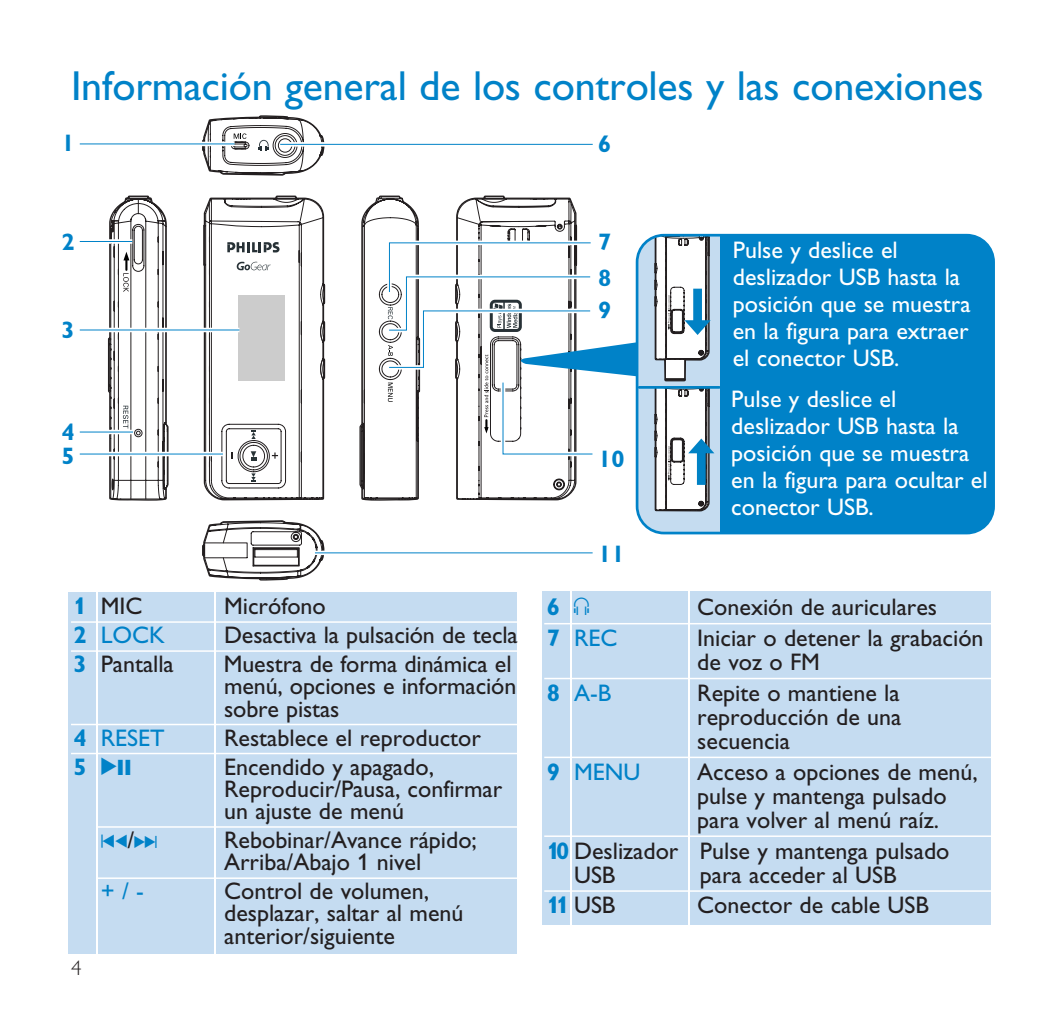
<style>
.page{position:relative;width:1063px;height:1021px;background:#fff}
.page>*{position:absolute;margin:0;border:0;box-sizing:border-box;transform-origin:0 0}
.t1{font:42px "Gill Alt One";letter-spacing:-.005em;color:#0082c8}
.t2{font:24px/22.2px "Gill Alt One";color:#231f20}
.t3{font:24px/27px "Gill Alt One";color:#fff}
.t4{font:24px "Gill Alt One";color:#0082c8}
.t5{font:24px/23.7px "TT2 FB8 O00";color:#0082c8}
.t6{font:24px "Audio Four 4";color:#0082c8}
.t7{font:700 24px "Gill Alt One";color:#0082c8}
.t8{font:300 21px "Gill Alt One";color:#231f20}
.s1{font-weight:700;color:#0082c8}
.s2{font-weight:700}
.s3{font-family:"Gill Alt One";font-weight:700}
.s4{font-family:"Gill Alt One";color:#231f20}
.s5{font-family:"Audio Six 6";font-weight:400}
</style>
<div class="page">
<div style="left:542px;top:591px;width:28px;height:334px;background:#c5dcf1"></div>
<div style="left:572px;top:591px;width:116px;height:334px;background:#c5dcf1"></div>
<div style="left:690px;top:591px;width:301px;height:334px;background:#c5dcf1"></div>
<div style="left:68px;top:591px;width:28px;height:362px;background:#c5dcf1"></div>
<div style="left:98px;top:591px;width:116px;height:362px;background:#c5dcf1"></div>
<div style="left:217px;top:591px;width:300px;height:362px;background:#c5dcf1"></div>
<svg style="left:109px;top:195px;width:59px;height:306px"></svg>
<svg style="left:209px;top:576px;width:96px;height:3px"></svg>
<svg style="left:202px;top:116px;width:122px;height:460px"></svg>
<svg style="left:203px;top:117px;width:120px;height:55px"></svg>
<svg style="left:202px;top:172px;width:123px;height:362px"></svg>
<svg style="left:205px;top:197px;width:119px;height:302px"></svg>
<div style="left:80px;top:239px;width:52px;height:5px;background:#fff"></div>
<svg style="left:80px;top:142px;width:155px;height:4px"></svg>
<svg style="left:280px;top:142px;width:313px;height:5px"></svg>
<svg style="left:315px;top:550px;width:278px;height:5px"></svg>
<hr style="left:80px;top:452px;width:143px;height:4px;background:#fff">
<hr style="left:80px;top:328px;width:159px;height:4px;background:#fff">
<hr style="left:80px;top:241px;width:52px;height:1px;background:#0082c8">
<hr style="left:80px;top:143px;width:155px;height:1px;background:#0082c8">
<hr style="left:280px;top:144px;width:313px;height:1px;background:#0082c8">
<hr style="left:315px;top:552px;width:278px;height:1px;background:#0082c8">
<svg style="left:79px;top:329px;width:282px;height:126px"></svg>
<hr style="left:71px;top:621px;width:448px;height:1px;background:#fff">
<hr style="left:71px;top:650px;width:448px;height:1px;background:#fff">
<hr style="left:71px;top:723px;width:448px;height:2px;background:#fff">
<hr style="left:71px;top:752px;width:448px;height:2px;background:#fff">
<hr style="left:97px;top:826px;width:422px;height:1px;background:#fff">
<hr style="left:97px;top:877px;width:422px;height:2px;background:#fff">
<hr style="left:544px;top:623px;width:448px;height:1px;background:#fff">
<hr style="left:544px;top:677px;width:448px;height:2px;background:#fff">
<hr style="left:544px;top:756px;width:448px;height:2px;background:#fff">
<hr style="left:544px;top:835px;width:448px;height:2px;background:#fff">
<hr style="left:544px;top:890px;width:448px;height:1px;background:#fff">
<svg style="left:361px;top:195px;width:353px;height:315px"></svg>
<svg style="left:636px;top:234px;width:359px;height:300px;background:#2b93cc"></svg>
<h1 class="t1" style="left:71px;top:70px;width:914px">Información general de los controles y las conexiones</h1>
<p class="t5" style="left:62px;top:134px;width:15px">1</p>
<p class="t5" style="left:598px;top:134px;width:15px">6</p>
<p class="t5" style="left:62px;top:233px;width:15px">2</p>
<p class="t5" style="left:62px;top:320px;width:15px">3</p>
<p class="t5" style="left:62px;top:422px;width:15px">4<br>5</p>
<p class="t2" style="left:74px;top:597px;width:70px"><span class="s1">1</span> MIC</p>
<p class="t2" style="left:224px;top:597px;width:103px">Micrófono</p>
<p class="t4" style="left:74px;top:626px;width:93px"><span class="s2">2</span> LOCK</p>
<p class="t2" style="left:224px;top:626px;width:295px">Desactiva la pulsación de tecla</p>
<p class="t2" style="left:74px;top:655px;width:102px"><span class="s1">3</span> Pantalla</p>
<p class="t2" style="left:224px;top:655px;width:294px">Muestra de forma dinámica el menú, opciones e información sobre pistas</p>
<p class="t4" style="left:74px;top:728px;width:93px"><span class="s2">4</span> RESET</p>
<p class="t2" style="left:224px;top:728px;width:258px">Restablece el reproductor</p>
<p class="t6" style="left:74px;top:757px;width:59px"><span class="s3">5</span> 2;</p>
<p class="t2" style="left:224px;top:757px;width:280px">Encendido y apagado,<br>Reproducir/Pausa, confirmar un ajuste de menú</p>
<p class="t6" style="left:101px;top:830px;width:58px">J(<span class="s4">/</span>§</p>
<p class="t2" style="left:224px;top:831px;width:254px">Rebobinar/Avance rápido;<br>Arriba/Abajo 1 nivel</p>
<p class="t4" style="left:101px;top:882px;width:45px">+ / -</p>
<p class="t2" style="left:224px;top:882px;width:241px">Control de volumen, desplazar, saltar al menú anterior/siguiente</p>
<p class="t8" style="left:71px;top:960px;width:12px">4</p>
<p class="t5" style="left:598px;top:226px;width:15px;line-height:35.7px">7<br>8</p>
<p class="t5" style="left:598px;top:301px;width:15px">9</p>
<p class="t5" style="left:598px;top:449px;width:28px">10</p>
<p class="t5" style="left:598px;top:545px;width:28px">11</p>
<p class="t3" style="left:733px;top:238px;width:239px">Pulse y deslice el deslizador USB hasta la posición que se muestra en la figura para extraer el conector USB.</p>
<p class="t3" style="left:731px;top:388px;width:258px">Pulse y deslice el deslizador USB hasta la posición que se muestra en la figura para ocultar el conector USB.</p>
<p class="t7" style="left:547px;top:598px;width:45px">6 <span class="s5">p</span></p>
<p class="t2" style="left:697px;top:598px;width:241px">Conexión de auriculares</p>
<p class="t4" style="left:547px;top:629px;width:72px"><span class="s2">7</span> REC</p>
<p class="t2" style="left:697px;top:628px;width:288px;line-height:24px">Iniciar o detener la grabación de voz o FM</p>
<p class="t4" style="left:547px;top:683px;width:66px"><span class="s2">8</span> A-B</p>
<p class="t2" style="left:697px;top:683px;width:206px;line-height:24px;text-align:justify">Repite o mantiene la reproducción de una secuencia</p>
<p class="t4" style="left:547px;top:762px;width:95px"><span class="s2">9</span> MENU</p>
<p class="t2" style="left:697px;top:762px;width:282px;line-height:24px">Acceso a opciones de menú, pulse y mantenga pulsado para volver al menú raíz.</p>
<p class="t2" style="left:574px;top:840px;width:377px;line-height:24px;text-indent:-27px"><span class="s1">10</span> Deslizador Pulse y mantenga pulsado<br>USB</p>
<p class="t2" style="left:700px;top:865px;width:198px">para acceder al USB</p>
<p class="t2" style="left:547px;top:896px;width:70px"><span class="s1">11</span> USB</p>
<p class="t2" style="left:697px;top:896px;width:233px">Conector de cable USB</p>
</div>
